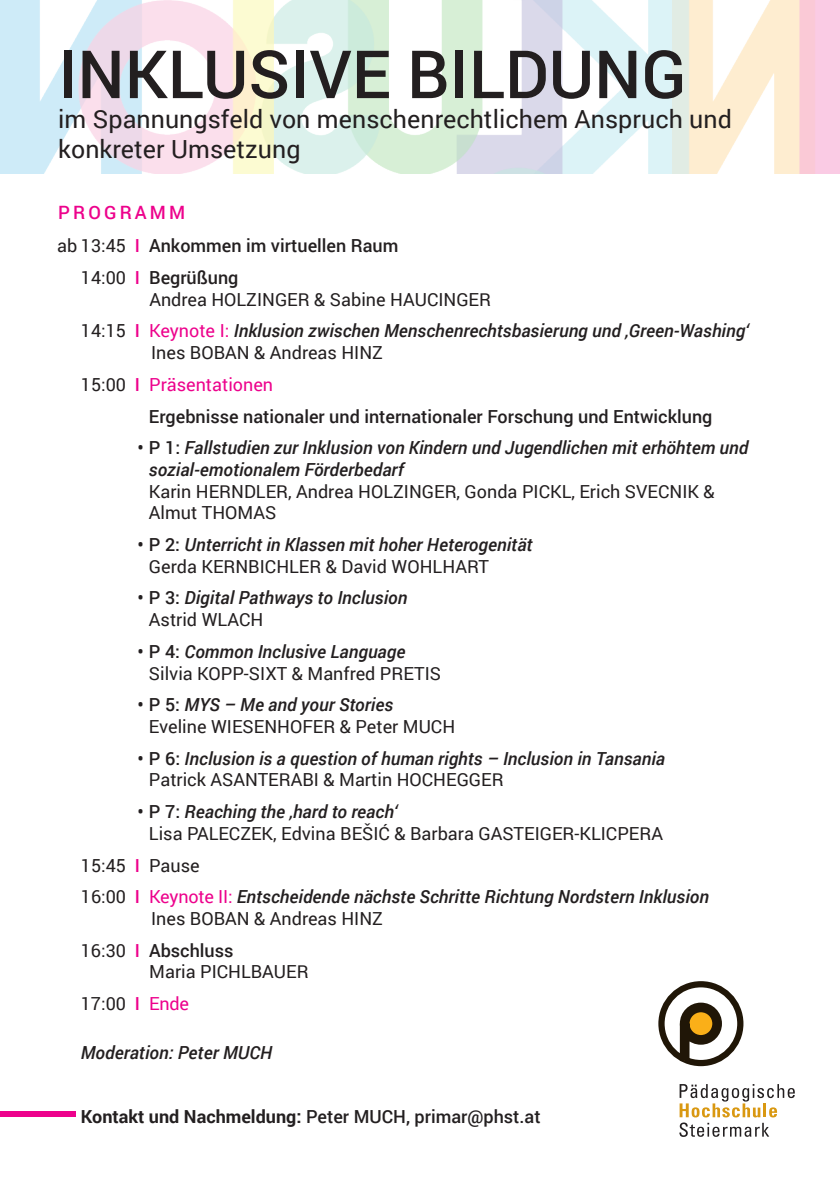
<style>
.page{position:relative;width:840px;height:1191px;background:#fff}
.page>*{position:absolute;margin:0;border:0;box-sizing:border-box;transform-origin:0 0}
.t1{font:500 66.6px "Roboto";color:#231f20}
.t2{font:25px/30px "Roboto";letter-spacing:.005em;color:#231f20}
.t3{font:500 18.4px "Roboto";letter-spacing:.17em;color:#ed028c}
.t4{font:italic 500 18px/21.6px "Roboto";color:#231f20}
.t5{font:18px/21.6px "Roboto";color:#231f20}
.t6{font:500 18px/31.8px "Roboto";color:#231f20}
.s1{font-weight:400}
.s2{color:#ed028c}
.s3{font-weight:400;font-style:normal}
.s4{font-style:normal;color:#ed028c}
.s5{font-weight:400;font-style:normal;color:#ed028c}
.s6{font-weight:500;color:#ed028c}
.s7{font-style:normal}
.s8{font-weight:500}
.s9{font-weight:500;font-style:italic}
.s10{font-weight:700}
</style>
<div class="page">
<img style="left:0;top:0;width:839px;height:173px">
<svg style="left:661px;top:984px;width:79px;height:79px"></svg>
<div style="left:658px;top:981px;width:85px;height:85px;border:6px solid #201607;border-radius:50%"></div>
<svg style="left:674px;top:997px;width:52px;height:70px"></svg>
<svg style="left:679px;top:1084px;width:115px;height:53px"></svg>
<div style="left:0;top:1111px;width:75px;height:6px;background:#ed028c"></div>
<h1 class="t1" style="left:58px;top:28px;width:629px">INKLUSIVE BILDUNG</h1>
<h2 class="t2" style="left:58px;top:103px;width:675px">im Spannungsfeld von menschenrechtlichem Anspruch und konkreter Umsetzung</h2>
<p class="t3" style="left:58px;top:199px;width:128px">PROGRAMM</p>
<p class="t6" style="left:81px;top:229px;width:319px;text-indent:-24px"><span class="s1">ab 13:45</span> <span class="s2">I</span> Ankommen im virtuellen Raum<br><span class="s1">14:00</span> <span class="s2">I</span> Begrüßung</p>
<p class="t4" style="left:81px;top:282px;width:669px;line-height:31.8px;text-indent:68px"><span class="s3">Andrea HOLZINGER &amp; Sabine HAUCINGER<br>14:15</span> <span class="s4">I</span> <span class="s5">Keynote I:</span> Inklusion zwischen Menschenrechtsbasierung und ‚Green-Washing‘</p>
<p class="t5" style="left:81px;top:336px;width:303px;line-height:31.8px;text-indent:70px">Ines BOBAN &amp; Andreas HINZ<br>15:00 <span class="s6">I</span> <span class="s2">Präsentationen</span></p>
<p class="t6" style="left:149px;top:399px;width:564px">Ergebnisse nationaler und internationaler Forschung und Entwicklung</p>
<p class="t4" style="left:149px;top:436px;width:600px;text-indent:-11px"><span class="s7">• P 1:</span> Fallstudien zur Inklusion von Kindern und Jugendlichen mit erhöhtem und sozial-emotionalem Förderbedarf</p>
<p class="t5" style="left:149px;top:480px;width:567px">Karin HERNDLER, Andrea HOLZINGER, Gonda PICKL, Erich SVECNIK &amp;<br>Almut THOMAS</p>
<p class="t4" style="left:149px;top:533px;width:385px;text-indent:-11px"><span class="s7">• P 2:</span> Unterricht in Klassen mit hoher Heterogenität<br><span class="s3">Gerda KERNBICHLER &amp; David WOHLHART</span></p>
<p class="t4" style="left:149px;top:586px;width:260px;text-indent:-11px"><span class="s7">• P 3:</span> Digital Pathways to Inclusion<br><span class="s3">Astrid WLACH</span></p>
<p class="t5" style="left:149px;top:640px;width:293px;text-indent:-11px"><span class="s8">• P 4:</span> <span class="s9">Common Inclusive Language<br></span>Silvia KOPP-SIXT &amp; Manfred PRETIS</p>
<p class="t5" style="left:149px;top:693px;width:307px;text-indent:-11px"><span class="s8">• P 5:</span> <span class="s9">MYS – Me and your Stories<br></span>Eveline WIESENHOFER &amp; Peter MUCH</p>
<p class="t4" style="left:149px;top:747px;width:517px;text-indent:-11px"><span class="s7">• P 6:</span> Inclusion is a question of human rights – Inclusion in Tansania<br><span class="s3">Patrick ASANTERABI &amp; Martin HOCHEGGER</span></p>
<p class="t5" style="left:149px;top:800px;width:515px;text-indent:-11px"><span class="s8">• P 7:</span> <span class="s9">Reaching the ‚hard to reach‘<br></span>Lisa PALECZEK, Edvina BEŠIĆ &amp; Barbara GASTEIGER-KLICPERA</p>
<p class="t4" style="left:81px;top:848px;width:629px;line-height:31.8px"><span class="s3">15:45</span> <span class="s4">I</span> <span class="s3">Pause<br>16:00</span> <span class="s4">I</span> <span class="s5">Keynote II:</span> Entscheidende nächste Schritte Richtung Nordstern Inklusion</p>
<p class="t5" style="left:81px;top:902px;width:303px;line-height:31.8px;text-indent:70px">Ines BOBAN &amp; Andreas HINZ<br>16:30 <span class="s6">I</span> <span class="s8">Abschluss</span></p>
<p class="t5" style="left:81px;top:955px;width:229px;line-height:31.8px;text-indent:68px">Maria PICHLBAUER<br>17:00 <span class="s6">I</span> <span class="s2">Ende</span></p>
<p class="t4" style="left:81px;top:1040px;width:193px">Moderation: Peter MUCH</p>
<p class="t6" style="left:81px;top:1100px;width:461px"><span class="s10">Kontakt und Nachmeldung:</span> Peter MUCH, primar@phst.at</p>
</div>
